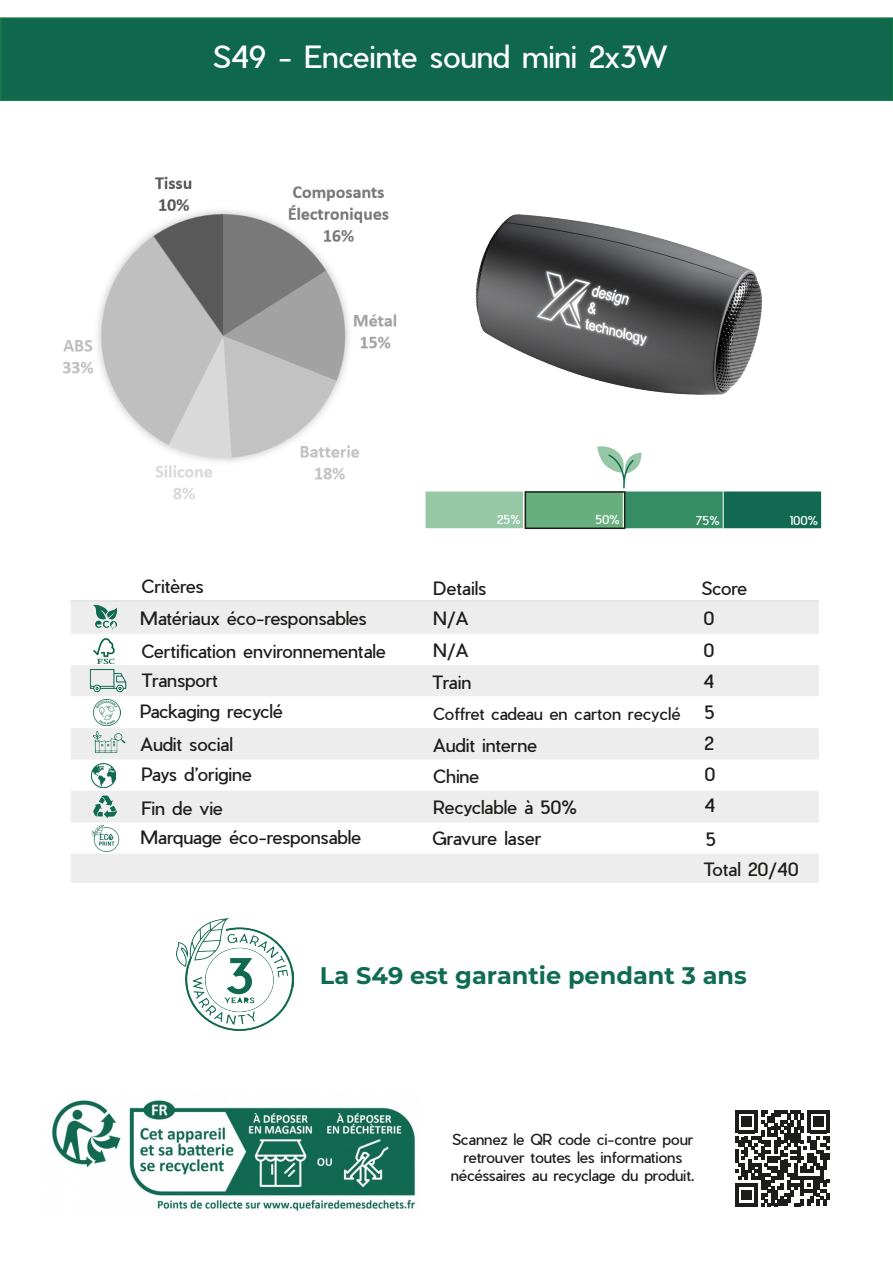
<style>
.page{position:relative;width:893px;height:1263px;background:#fff}
.page>*{position:absolute;margin:0;border:0;box-sizing:border-box;transform-origin:0 0}
.t1{font:30px "Pier Sans";color:#fff}
.t2{font:700 24px "Montserrat";color:#0f6c53}
.t3{font:18px "Pier Sans";letter-spacing:-.01em;color:#1d1d1b}
.t4{font:16.5px "Pier Sans";color:#1d1d1b}
.t5{font:15px/18px "Pier Sans";letter-spacing:-.01em;color:#1d1d1b;text-align:center}
.t6{font:12px "Pier Sans";color:#fff}
</style>
<div class="page">
<div style="left:1px;top:18px;width:892px;height:82px;background:#0f674c"></div>
<div style="left:0;top:17px;width:893px;height:84px;border:2px solid #187b47"></div>
<img style="left:425px;top:491px;width:397px;height:38px">
<img style="left:609px;top:468px;width:27px;height:21px">
<div style="left:525px;top:491px;width:100px;height:38px;border:2px solid #1d1d1b"></div>
<img style="left:475px;top:214px;width:287px;height:254px">
<svg style="left:735px;top:1110px;width:95px;height:96px"></svg>
<img style="left:176px;top:918px;width:117px;height:112px">
<img style="left:52px;top:1100px;width:364px;height:111px">
<img style="left:71px;top:600px;width:748px;height:282px">
<img style="left:90px;top:825px;width:30px;height:26px">
<img style="left:92px;top:699px;width:28px;height:27px">
<img style="left:92px;top:640px;width:25px;height:21px">
<img style="left:82px;top:729px;width:48px;height:30px">
<img style="left:89px;top:661px;width:37px;height:38px">
<img style="left:91px;top:764px;width:25px;height:24px">
<img style="left:82px;top:600px;width:45px;height:40px">
<img style="left:92px;top:795px;width:25px;height:24px">
<img style="left:63px;top:176px;width:334px;height:324px">
<h1 class="t1" style="left:213px;top:38px;width:457px">S49 - Enceinte sound mini 2x3W</h1>
<p class="t6" style="left:497px;top:512px;width:25px">25%</p>
<p class="t6" style="left:595px;top:512px;width:26px">50%</p>
<p class="t6" style="left:696px;top:513px;width:25px">75%</p>
<p class="t6" style="left:789px;top:513px;width:30px">100%</p>
<p class="t3" style="left:142px;top:574px;width:64px">Critères</p>
<p class="t3" style="left:433px;top:576px;width:55px">Details</p>
<p class="t3" style="left:701px;top:577px;width:47px">Score</p>
<p class="t3" style="left:140px;top:606px;width:228px">Matériaux éco-responsables</p>
<p class="t3" style="left:433px;top:606px;width:37px">N/A</p>
<p class="t3" style="left:142px;top:639px;width:246px">Certification environnementale</p>
<p class="t3" style="left:703px;top:606px;width:12px">0</p>
<p class="t3" style="left:703px;top:638px;width:12px">0</p>
<p class="t3" style="left:433px;top:638px;width:37px">N/A</p>
<p class="t3" style="left:142px;top:669px;width:78px">Transport</p>
<p class="t3" style="left:432px;top:670px;width:41px">Train</p>
<p class="t3" style="left:703px;top:669px;width:12px">4</p>
<p class="t3" style="left:140px;top:700px;width:144px">Packaging recyclé</p>
<p class="t4" style="left:433px;top:703px;width:249px">Coffret cadeau en carton recyclé</p>
<p class="t3" style="left:705px;top:701px;width:11px">5</p>
<p class="t3" style="left:140px;top:733px;width:94px">Audit social</p>
<p class="t3" style="left:433px;top:733px;width:105px">Audit interne</p>
<p class="t3" style="left:705px;top:731px;width:11px">2</p>
<p class="t3" style="left:142px;top:763px;width:112px">Pays d’origine</p>
<p class="t3" style="left:433px;top:764px;width:48px">Chine</p>
<p class="t3" style="left:705px;top:762px;width:12px">0</p>
<p class="t3" style="left:142px;top:797px;width:83px">Fin de vie</p>
<p class="t3" style="left:433px;top:796px;width:146px">Recyclable à 50%</p>
<p class="t3" style="left:705px;top:794px;width:12px">4</p>
<p class="t3" style="left:140px;top:825px;width:222px">Marquage éco-responsable</p>
<p class="t3" style="left:432px;top:826px;width:111px">Gravure laser</p>
<p class="t3" style="left:706px;top:827px;width:11px">5</p>
<p class="t3" style="left:703px;top:857px;width:97px">Total 20/40</p>
<h2 class="t2" style="left:320px;top:958px;width:429px">La S49 est garantie pendant 3 ans</h2>
<p class="t5" style="left:451px;top:1130px;width:245px">Scannez le QR code ci-contre pour retrouver toutes les informations nécéssaires au recyclage du produit.</p>
</div>
